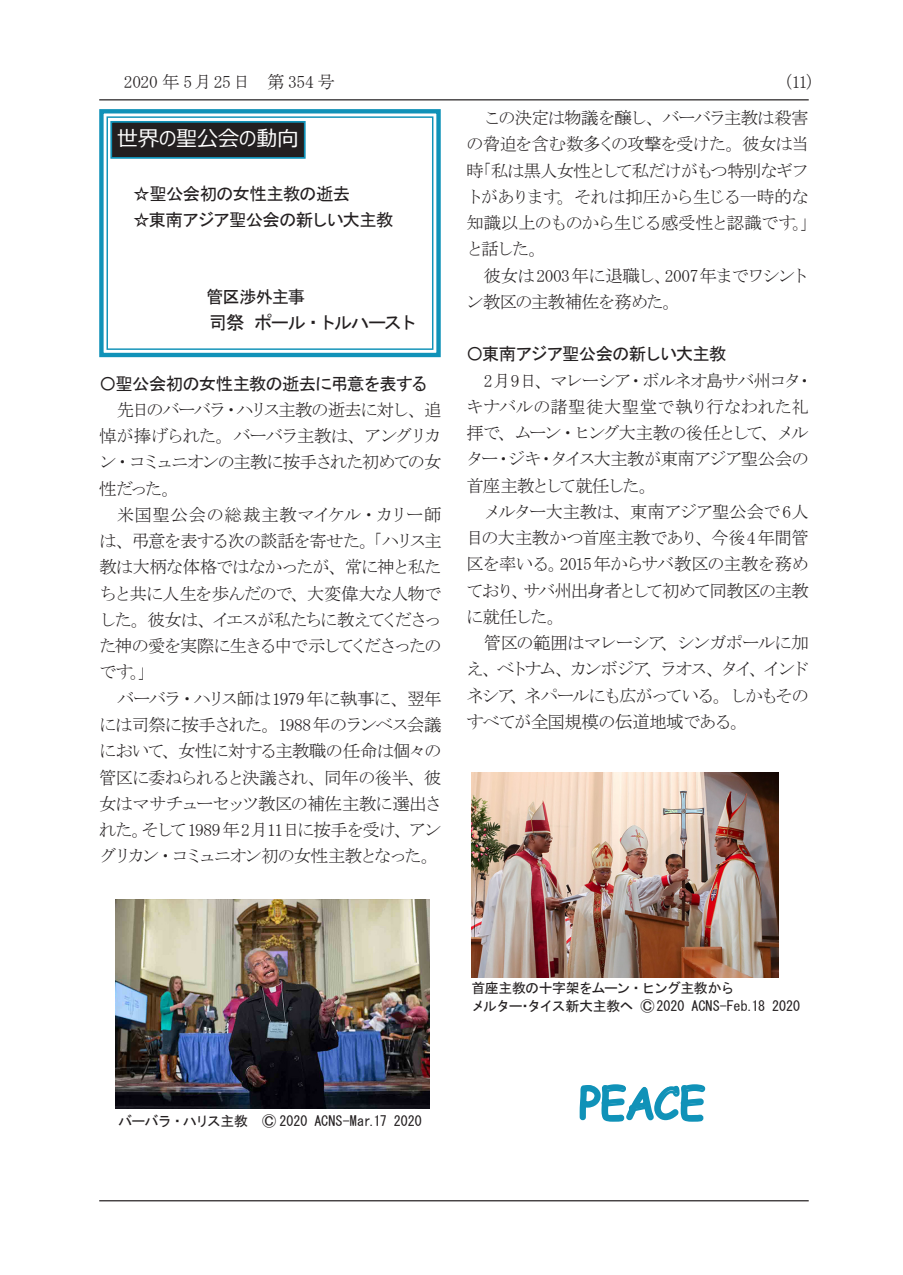
<style>
.page{position:relative;width:903px;height:1275px;background:#fff}
.page>*{position:absolute;margin:0;border:0;box-sizing:border-box;transform-origin:0 0}
.t1{font:42px "Comic Sans MS";letter-spacing:-.025em;color:#1092b8}
.t2{font:21px "Meiryo UI";color:#fff}
.t3{font:18.38px "MS Gothic";letter-spacing:-.09em;color:#231f20}
.t4{font:17.5px/26.2px "MS Mincho";letter-spacing:-.07em;color:#231f20;text-align:justify}
.t5{font:17.5px/26.2px "MS Gothic";letter-spacing:-.055em;color:#231f20}
.t6{font:17.5px/26.2px "MS Mincho";letter-spacing:-.045em;color:#231f20}
.t7{font:17.5px "MS Mincho";letter-spacing:-.02em;color:#231f20}
.t8{font:14px/17.5px "MS Gothic";letter-spacing:-.035em;color:#231f20}
.t9{font:14px "MS Gothic";letter-spacing:-.01em;color:#231f20}
.s1{font-size:17.5px}
</style>
<div class="page">
<hr style="left:99px;top:99px;width:710px;height:1px;background:#231f20">
<hr style="left:99px;top:1200px;width:710px;height:1px;background:#231f20">
<svg style="left:99px;top:109px;width:342px;height:249px"></svg>
<div style="left:107px;top:116px;width:326px;height:234px;border:1px solid #1092b8"></div>
<div style="left:111px;top:122px;width:194px;height:36px;background:#231f20"></div>
<div style="left:110px;top:121px;width:196px;height:38px;border:2px solid #1092b8"></div>
<img style="left:471px;top:773px;width:307px;height:204px">
<img style="left:116px;top:900px;width:313px;height:209px">
<svg style="left:579px;top:1084px;width:127px;height:38px"></svg>
<p class="t7" style="left:124px;top:73px;width:212px">2020 年 5月25日　第 354 号</p>
<p class="t4" style="left:775px;top:69px;width:49px">（11）</p>
<p class="t2" style="left:117px;top:124px;width:183px">世界の聖公会の動向</p>
<p class="t5" style="left:133px;top:181px;width:262px">☆聖公会初の女性主教の逝去<br>☆東南アジア聖公会の新しい大主教</p>
<p class="t5" style="left:206px;top:284px;width:118px">管区渉外主事　</p>
<p class="t3" style="left:174px;top:313px;width:245px"><span class="s1">　</span> 司祭 ポール・トルハースト</p>
<p class="t5" style="left:99px;top:370px;width:330px">〇聖公会初の女性主教の逝去に弔意を表する</p>
<p class="t4" style="left:99px;top:396px;width:344px;text-indent:18px">先日のバーバラ・ハリス主教の逝去に対し、追悼が捧げられた。バーバラ主教は、アングリカン・コミュニオンの主教に按手された初めての女性だった。</p>
<p class="t4" style="left:99px;top:501px;width:344px;text-indent:18px">米国聖公会の総裁主教マイケル・カリー師は、弔意を表する次の談話を寄せた。「ハリス主教は大柄な体格ではなかったが、常に神と私たちと共に人生を歩んだので、大変偉大な人物でした。彼女は、イエスが私たちに教えてくださった神の愛を実際に生きる中で示してくださったのです。」</p>
<p class="t4" style="left:99px;top:685px;width:344px;text-indent:18px">バーバラ・ハリス師は1979 年に執事に、翌年には司祭に按手された。1988年のランベス会議において、女性に対する主教職の任命は個々の管区に委ねられると決議され、同年の後半、彼女はマサチューセッツ教区の補佐主教に選出された。そして1989 年2月11日に按手を受け、アングリカン・コミュニオン初の女性主教となった。</p>
<p class="t4" style="left:466px;top:105px;width:353px;text-align:left;text-indent:18px">この決定は物議を醸し、バーバラ主教は殺害の脅迫を含む数多くの攻撃を受けた。彼女は当時「私は黒人女性として私だけがもつ特別なギフトがあります。それは抑圧から生じる一時的な知識以上のものから生じる感受性と認識です。」と話した。</p>
<p class="t6" style="left:466px;top:262px;width:344px;text-indent:18px">彼女は2003年に退職し、2007年までワシントン教区の主教補佐を務めた。</p>
<p class="t5" style="left:466px;top:341px;width:262px">〇東南アジア聖公会の新しい大主教</p>
<p class="t4" style="left:466px;top:367px;width:349px;text-align:left;text-indent:18px">2月9日、マレーシア・ボルネオ島サバ州コタ・キナバルの諸聖徒大聖堂で執り行なわれた礼拝で、ムーン・ヒング大主教の後任として、メルター・ジキ・タイス大主教が東南アジア聖公会の首座主教として就任した。</p>
<p class="t4" style="left:466px;top:498px;width:344px;text-indent:18px">メルター大主教は、東南アジア聖公会で6人目の大主教かつ首座主教であり、今後4年間管区を率いる。2015 年からサバ教区の主教を務めており、サバ州出身者として初めて同教区の主教に就任した。</p>
<p class="t4" style="left:466px;top:630px;width:344px;text-indent:18px">管区の範囲はマレーシア、シンガポールに加え、ベトナム、カンボジア、ラオス、タイ、インドネシア、ネパールにも広がっている。しかもそのすべてが全国規模の伝道地域である。</p>
<p class="t9" style="left:118px;top:1114px;width:305px">バーバラ・ハリス主教　Ⓒ 2020 ACNS-Mar.17 2020</p>
<p class="t8" style="left:471px;top:979px;width:330px">首座主教の十字架をムーン・ヒング主教から<br>メルター・タイス新大主教ヘ Ⓒ 2020 ACNS-Feb.18 2020</p>
<h1 class="t1" style="left:579px;top:1072px;width:128px">PEACE</h1>
</div>
